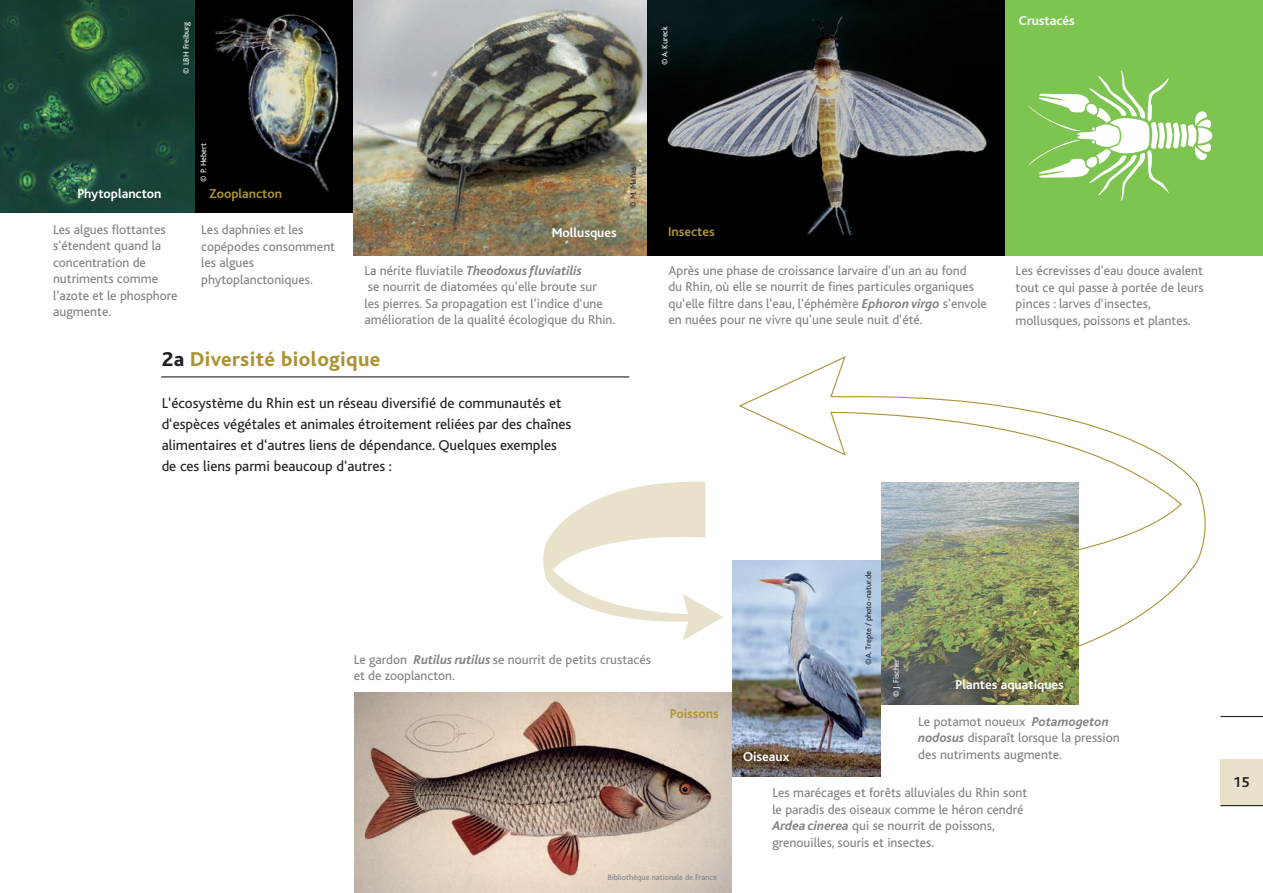
<style>
.page{position:relative;width:1263px;height:893px;background:#fff}
.page>*{position:absolute;margin:0;border:0;box-sizing:border-box;transform-origin:0 0}
.t1{font:800 21px "Bliss";letter-spacing:.02em;color:#ac9337}
.t2{font:15px/21px "Bliss";color:#231f20}
.t3{font:700 15px "Bliss";color:#231f20}
.t4{font:13.5px/16.5px "Bliss";color:#808285}
.t5{font:700 13.5px "Bliss";color:#fff}
.t6{font:italic 700 13.5px "Bliss";color:#808285}
.t7{font:700 13.5px "Bliss";color:#ac9337}
.t8{font:8.25px "Bliss";color:#fff}
.t9{font:8.25px "Bliss";color:#231f20}
.t10{font:8.25px "Bliss";color:#808285}
.s1{font-weight:400;font-style:normal}
.s2{font-weight:700;font-style:italic}
.s3{color:#231f20}
</style>
<div class="page">
<div style="left:1220px;top:759px;width:43px;height:46px;background:#e9e2ca"></div>
<hr style="left:1220px;top:805px;width:43px;height:1px;background:#231f20">
<hr style="left:1220px;top:716px;width:43px;height:1px;background:#231f20">
<img style="left:1px;top:0;width:194px;height:213px">
<img style="left:195px;top:0;width:158px;height:213px">
<img style="left:0;top:0;width:1px;height:213px">
<hr style="left:161px;top:376px;width:468px;height:1px;background:#231f20">
<div style="left:1004px;top:0;width:259px;height:255px;background:#7ec451"></div>
<img style="left:353px;top:0;width:295px;height:255px">
<img style="left:648px;top:0;width:356px;height:255px">
<svg style="left:1028px;top:70px;width:185px;height:131px"></svg>
<svg style="left:739px;top:356px;width:467px;height:291px"></svg>
<svg style="left:543px;top:481px;width:180px;height:160px"></svg>
<img style="left:732px;top:560px;width:149px;height:217px">
<img style="left:354px;top:692px;width:378px;height:201px">
<img style="left:881px;top:483px;width:198px;height:222px">
<p class="t8" style="left:182px;top:74px;width:53px;rotate:-90deg">© LBH Freiburg</p>
<p class="t5" style="left:77px;top:186px;width:85px">Phytoplancton</p>
<p class="t4" style="left:53px;top:222px;width:114px">Les algues flottantes</p>
<p class="t4" style="left:53px;top:238px;width:110px">s‘étendent quand la</p>
<p class="t4" style="left:53px;top:255px;width:94px">concentration de</p>
<p class="t4" style="left:53px;top:271px;width:106px">nutriments comme</p>
<p class="t4" style="left:53px;top:288px;width:126px">l‘azote et le phosphore augmente.</p>
<p class="t8" style="left:199px;top:182px;width:40px;rotate:-90deg">© P. Hebert</p>
<p class="t7" style="left:209px;top:187px;width:74px">Zooplancton</p>
<p class="t4" style="left:201px;top:222px;width:135px">Les daphnies et les copépodes consomment les algues</p>
<p class="t4" style="left:201px;top:271px;width:113px">phytoplanctoniques.</p>
<p class="t8" style="left:661px;top:65px;width:40px;rotate:-90deg">© A. Kureck</p>
<p class="t9" style="left:629px;top:208px;width:42px;rotate:-90deg">© M. Maˇnas</p>
<p class="t5" style="left:552px;top:225px;width:67px">Mollusques</p>
<p class="t7" style="left:668px;top:225px;width:48px">Insectes</p>
<p class="t6" style="left:364px;top:263px;width:219px"><span class="s1">La nérite fluviatile</span> Theodoxus fluviatilis</p>
<p class="t4" style="left:364px;top:279px;width:252px">se nourrit de diatomées qu‘elle broute sur<br>les pierres. Sa propagation est l‘indice d‘une amélioration de la qualité écologique du Rhin.</p>
<p class="t4" style="left:668px;top:262px;width:320px">Après une phase de croissance larvaire d‘un an au fond<br>du Rhin, où elle se nourrit de fines particules organiques qu‘elle filtre dans l‘eau, l‘éphémère <span class="s2">Ephoron virgo</span> s‘envole en nuées pour ne vivre qu‘une seule nuit d‘été.</p>
<p class="t1" style="left:162px;top:349px;width:220px"><span class="s3">2a</span> Diversité biologique</p>
<p class="t2" style="left:162px;top:393px;width:411px">L‘écosystème du Rhin est un réseau diversifié de communautés et d‘espèces végétales et animales étroitement reliées par des chaînes</p>
<p class="t2" style="left:162px;top:435px;width:397px">alimentaires et d‘autres liens de dépendance. Quelques exemples</p>
<p class="t2" style="left:162px;top:456px;width:232px">de ces liens parmi beaucoup d‘autres :</p>
<p class="t5" style="left:1019px;top:13px;width:58px">Crustacés</p>
<p class="t4" style="left:1016px;top:263px;width:190px;text-align:justify">Les écrevisses d‘eau douce avalent tout ce qui passe à portée de leurs pinces : larves d‘insectes,</p>
<p class="t4" style="left:1016px;top:312px;width:177px">mollusques, poissons et plantes.</p>
<p class="t4" style="left:354px;top:651px;width:299px">Le gardon <span class="s2">Rutilus rutilus</span> se nourrit de petits crustacés et de zooplancton.</p>
<p class="t7" style="left:670px;top:706px;width:51px">Poissons</p>
<p class="t10" style="left:607px;top:872px;width:111px">Bibliothèque nationale de France</p>
<p class="t5" style="left:743px;top:750px;width:48px">Oiseaux</p>
<p class="t9" style="left:864px;top:665px;width:96px;rotate:-90deg">© A. Trepte / photo-natur.de</p>
<p class="t8" style="left:892px;top:697px;width:39px;rotate:-90deg">© J. Fischer</p>
<p class="t5" style="left:955px;top:677px;width:110px">Plantes aquatiques</p>
<p class="t4" style="left:918px;top:713px;width:192px">Le potamot noueux <span class="s2">Potamogeton</span></p>
<p class="t4" style="left:918px;top:730px;width:203px"><span class="s2">nodosus</span> disparaît lorsque la pression</p>
<p class="t4" style="left:918px;top:746px;width:145px">des nutriments augmente.</p>
<p class="t4" style="left:772px;top:785px;width:256px">Les marécages et forêts alluviales du Rhin sont</p>
<p class="t4" style="left:772px;top:801px;width:253px">le paradis des oiseaux comme le héron cendré</p>
<p class="t4" style="left:772px;top:818px;width:224px"><span class="s2">Ardea cinerea</span> qui se nourrit de poissons,</p>
<p class="t4" style="left:772px;top:834px;width:163px">grenouilles, souris et insectes.</p>
<p class="t3" style="left:1233px;top:774px;width:18px">15</p>
</div>
